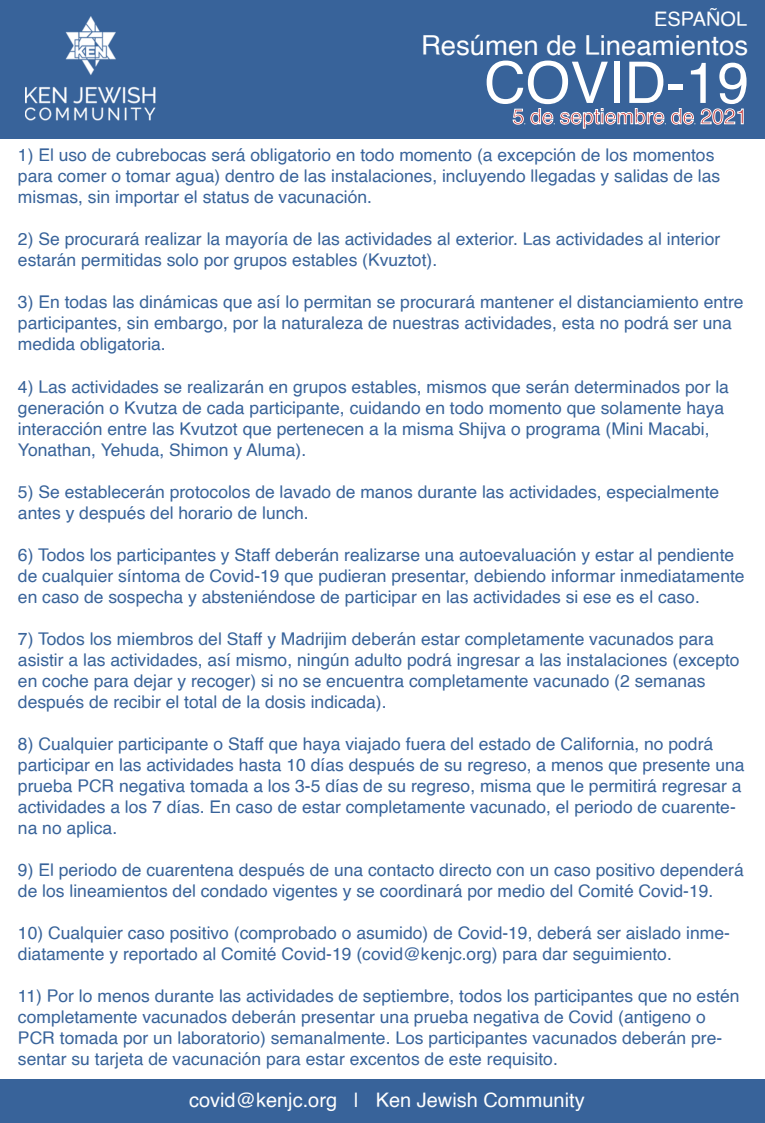
<style>
.page{position:relative;width:765px;height:1123px;background:#fff}
.page>*{position:absolute;margin:0;border:0;box-sizing:border-box;transform-origin:0 0}
.t1{font:57.5px "Helvetica";color:#fff}
.t2{font:27.5px "Helvetica";color:#fff}
.t3{font:21.25px "Helvetica";color:#c33}
.t4{font:20px "Helvetica";color:#fff}
.t5{font:17.5px/21px "Helvetica";color:#38639a}
</style>
<div class="page">
<div style="left:0;top:1079px;width:765px;height:43px;background:#38639a"></div>
<div style="left:0;top:0;width:765px;height:138px;background:#38639a"></div>
<img style="left:17px;top:16px;width:147px;height:123px">
<svg style="left:513px;top:108px;width:182px;height:20px"></svg>
<svg style="left:701px;top:109px;width:42px;height:15px"></svg>
<p class="t4" style="left:654px;top:3px;width:95px">ESPAÑOL</p>
<h2 class="t2" style="left:421px;top:24px;width:329px">Resúmen de Lineamientos</h2>
<h1 class="t1" style="left:484px;top:38px;width:267px">COVID-19</h1>
<p class="t3" style="left:512px;top:100px;width:237px">5 de septiembre de 2021</p>
<p class="t5" style="left:18px;top:145px;width:704px">1) El uso de cubrebocas será obligatorio en todo momento (a excepción de los momentos para comer o tomar agua) dentro de las instalaciones, incluyendo llegadas y salidas de las mismas, sin importar el status de vacunación.</p>
<p class="t5" style="left:18px;top:229px;width:704px">2) Se procurará realizar la mayoría de las actividades al exterior. Las actividades al interior estarán permitidas solo por grupos estables (Kvuztot).</p>
<p class="t5" style="left:18px;top:292px;width:727px">3) En todas las dinámicas que así lo permitan se procurará mantener el distanciamiento entre participantes, sin embargo, por la naturaleza de nuestras actividades, esta no podrá ser una medida obligatoria.</p>
<p class="t5" style="left:18px;top:376px;width:713px">4) Las actividades se realizarán en grupos estables, mismos que serán determinados por la generación o Kvutza de cada participante, cuidando en todo momento que solamente haya interacción entre las Kvutzot que pertenecen a la misma Shijva o programa (Mini Macabi, Yonathan, Yehuda, Shimon y Aluma).</p>
<p class="t5" style="left:18px;top:481px;width:703px">5) Se establecerán protocolos de lavado de manos durante las actividades, especialmente antes y después del horario de lunch.</p>
<p class="t5" style="left:18px;top:544px;width:728px">6) Todos los participantes y Staff deberán realizarse una autoevaluación y estar al pendiente de cualquier síntoma de Covid-19 que pudieran presentar, debiendo informar inmediatamente en caso de sospecha y absteniéndose de participar en las actividades si ese es el caso.</p>
<p class="t5" style="left:18px;top:628px;width:723px">7) Todos los miembros del Staff y Madrijim deberán estar completamente vacunados para asistir a las actividades, así mismo, ningún adulto podrá ingresar a las instalaciones (excepto en coche para dejar y recoger) si no se encuentra completamente vacunado (2 semanas después de recibir el total de la dosis indicada).</p>
<p class="t5" style="left:18px;top:733px;width:728px">8) Cualquier participante o Staff que haya viajado fuera del estado de California, no podrá participar en las actividades hasta 10 días después de su regreso, a menos que presente una prueba PCR negativa tomada a los 3-5 días de su regreso, misma que le permitirá regresar a actividades a los 7 días. En caso de estar completamente vacunado, el periodo de cuarente&shy;na no aplica.</p>
<p class="t5" style="left:18px;top:859px;width:727px">9) El periodo de cuarentena después de una contacto directo con un caso positivo dependerá de los lineamientos del condado vigentes y se coordinará por medio del Comité Covid-19.</p>
<p class="t5" style="left:18px;top:922px;width:714px">10) Cualquier caso positivo (comprobado o asumido) de Covid-19, deberá ser aislado inme&shy;diatamente y reportado al Comité Covid-19 (covid@kenjc.org) para dar seguimiento.</p>
<p class="t5" style="left:18px;top:985px;width:723px">11) Por lo menos durante las actividades de septiembre, todos los participantes que no estén completamente vacunados deberán presentar una prueba negativa de Covid (antigeno o PCR tomada por un laboratorio) semanalmente. Los participantes vacunados deberán pre&shy;sentar su tarjeta de vacunación para estar excentos de este requisito.</p>
<p class="t4" style="left:189px;top:1084px;width:397px">covid@kenjc.org | Ken Jewish Community</p>
</div>
